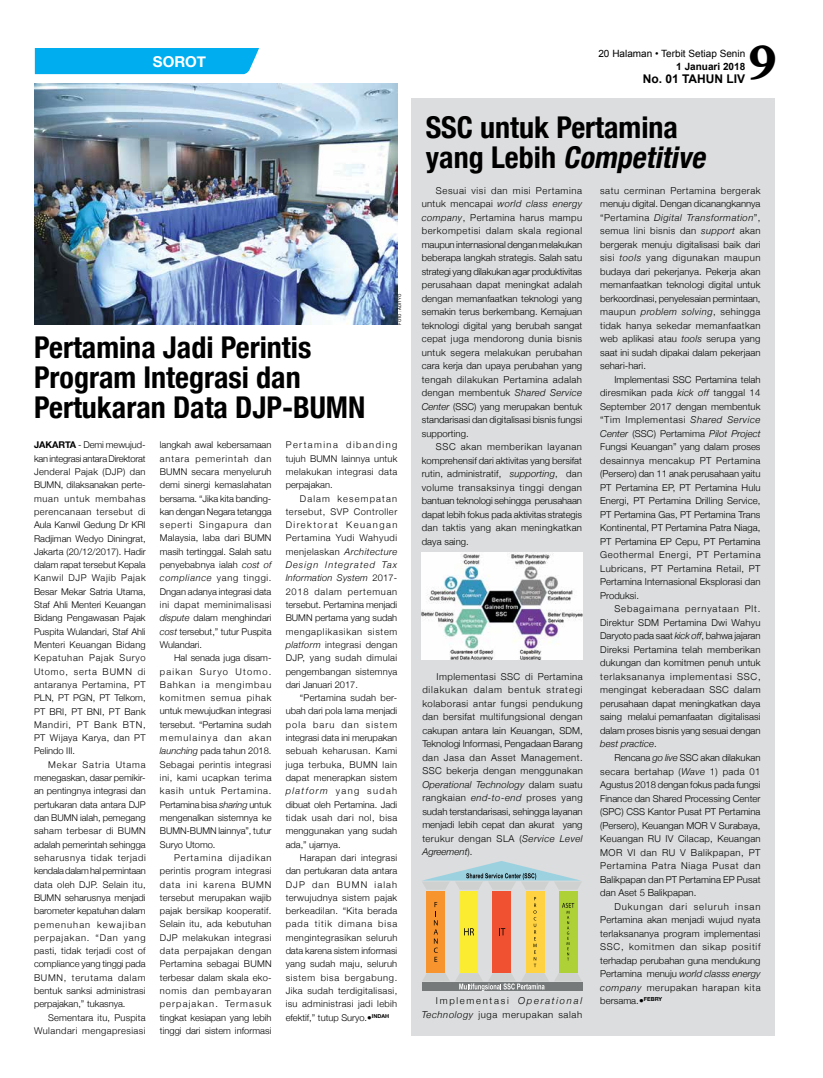
<style>
.page{position:relative;width:823px;height:1078px;background:#fff}
.page>*{position:absolute;margin:0;border:0;box-sizing:border-box;transform-origin:0 0}
.t1{font:700 48px "Myanmar MN";color:#000}
.t2{font:700 condensed 30px/30px "Helvetica Neue";color:#000}
.t3{font:700 15px "Helvetica Neue";color:#fff}
.t4{font:700 12px "Arial";color:#000}
.t5{font:10px "Arial";color:#000}
.t6{font:700 10px "Arial";color:#000}
.t7{font:300 9.5px/13.5px "Helvetica Neue";letter-spacing:.005em;color:#000;text-align:justify}
.t8{font:300 9.5px/13.5px "Helvetica Neue";letter-spacing:.06em;color:#000;text-align:right}
.t9{font:300 9.3px/13.3px "Helvetica Neue";letter-spacing:.02em;color:#000}
.t10{font:300 9.3px/13.3px "Helvetica Neue";color:#000}
.t11{font:300 9.3px/13.3px "Helvetica Neue";letter-spacing:.04em;color:#000;text-align:right}
.t12{font:4.2px "Arial";color:#000}
.s1{font-weight:700}
.s2{font-style:italic}
</style>
<div class="page">
<div style="left:411px;top:98px;width:363px;height:937px;background:#dcddde"></div>
<div style="left:34px;top:48px;width:225px;height:27px;background:#00aeef"></div>
<img style="left:34px;top:83px;width:363px;height:242px">
<div style="left:426px;top:890px;width:19px;height:81px;background:#f7942d"></div>
<div style="left:459px;top:890px;width:19px;height:81px;background:#fbeb31"></div>
<div style="left:492px;top:890px;width:19px;height:81px;background:#f05130"></div>
<div style="left:525px;top:890px;width:19px;height:81px;background:#fed241"></div>
<div style="left:558px;top:890px;width:19px;height:81px;background:#add136"></div>
<div style="left:422px;top:982px;width:159px;height:9px;background:#76797a"></div>
<svg style="left:422px;top:861px;width:159px;height:28px"></svg>
<svg style="left:423px;top:972px;width:158px;height:18px"></svg>
<svg style="left:464px;top:928px;width:9px;height:7px"></svg>
<svg style="left:499px;top:928px;width:6px;height:7px"></svg>
<svg style="left:433px;top:902px;width:4px;height:59px"></svg>
<svg style="left:533px;top:897px;width:3px;height:69px"></svg>
<svg style="left:562px;top:903px;width:12px;height:57px"></svg>
<img style="left:421px;top:552px;width:160px;height:107px">
<h3 class="t3" style="left:153px;top:50px;width:51px">SOROT</h3>
<h1 class="t1" style="left:746px;top:34px;width:32px">9</h1>
<p class="t5" style="left:598px;top:47px;width:148px">20 Halaman • Terbit Setiap Senin</p>
<p class="t6" style="left:676px;top:60px;width:70px">1 Januari 2018</p>
<p class="t4" style="left:642px;top:71px;width:104px">No. 01 TAHUN LIV</p>
<p class="t12" style="left:396px;top:325px;width:32px;rotate:-90deg">foto : adityo</p>
<h2 class="t2" style="left:34px;top:330px;width:333px">Pertamina Jadi Perintis<br>Program Integrasi dan<br>Pertukaran Data DJP-BUMN</h2>
<p class="t9" style="left:34px;top:438px;width:113px"><span class="s1">JAKARTA</span> - Demi mewujud&shy;kan integrasi antara Direktorat<br>Jenderal Pajak (DJP) dan<br>BUMN, dilaksanakan perte&shy;muan untuk membahas perencanaan tersebut di<br>Aula Kanwil Gedung Dr KRI<br>Radjiman Wedyo Diningrat,<br>Jakarta (20/12/2017). Hadir dalam rapat tersebut Kepala<br>Kanwil DJP Wajib Pajak<br>Besar Mekar Satria Utama,<br>Staf Ahli Menteri Keuangan<br>Bidang Pengawasan Pajak<br>Puspita Wulandari, Staf Ahli<br>Menteri Keuangan Bidang<br>Kepatuhan Pajak Suryo<br>Utomo, serta BUMN di antaranya Pertamina, PT<br>PLN, PT PGN, PT Telkom,<br>PT BRI, PT BNI, PT Bank<br>Mandiri, PT Bank BTN,<br>PT Wijaya Karya, dan PT<br>Pelindo III.</p>
<p class="t10" style="left:34px;top:757px;width:113px;text-indent:14px">Mekar Satria Utama menegaskan, dasar pemikir&shy;an pentingnya integrasi dan pertukaran data antara DJP dan BUMN ialah, pemegang saham terbesar di BUMN adalah pemerintah sehingga seharusnya tidak terjadi kendala dalam hal permintaan data oleh DJP. Selain itu,<br>BUMN seharusnya menjadi barometer kepatuhan dalam pemenuhan kewajiban perpajakan. “Dan yang pasti, tidak terjadi cost of compliance yang tinggi pada<br>BUMN, terutama dalam bentuk sanksi administrasi perpajakan,” tukasnya.</p>
<p class="t11" style="left:34px;top:1009px;width:113px">Sementara itu, Puspita<br>Wulandari mengapresiasi</p>
<p class="t9" style="left:285px;top:437px;width:113px;text-align:justify">Pertamina dibanding tujuh BUMN lainnya untuk melakukan integrasi data perpajakan.</p>
<p class="t9" style="left:285px;top:491px;width:113px;text-align:justify;text-indent:14px">Dalam kesempatan tersebut, SVP Controller Direktorat Keuangan Pertamina Yudi Wahyudi menjelaskan <span class="s2">Architecture Design Integrated Tax Information System</span> 2017- 2018 dalam pertemuan tersebut. Pertamina menjadi BUMN pertama yang sudah mengaplikasikan sistem <span class="s2">platform</span> integrasi dengan DJP, yang sudah dimulai pengembangan sistemnya dari Januari 2017.</p>
<p class="t9" style="left:285px;top:690px;width:113px;text-indent:14px">“Pertamina sudah ber&shy;ubah dari pola lama menjadi pola baru dan sistem integrasi data ini merupakan sebuah keharusan. Kami juga terbuka, BUMN lain dapat menerapkan sistem <span class="s2">platform</span> yang sudah dibuat oleh Pertamina. Jadi tidak usah dari nol, bisa menggunakan yang sudah ada,” ujarnya.</p>
<p class="t9" style="left:285px;top:850px;width:113px;text-align:justify;text-indent:14px">Harapan dari integrasi dan pertukaran data antara DJP dan BUMN ialah terwujudnya sistem pajak berkeadilan. “Kita berada pada titik dimana bisa mengintegrasikan seluruh data karena sistem informasi yang sudah maju, seluruh sistem bisa bergabung.<br>Jika sudah terdigitalisasi, isu administrasi jadi lebih efektif,” tutup Suryo.•<sup>INDAH</sup></p>
<p class="t9" style="left:160px;top:437px;width:113px">langkah awal kebersamaan antara pemerintah dan<br>BUMN secara menyeluruh demi sinergi kemaslahatan bersama. “Jika kita banding&shy;kan dengan Negara tetangga seperti Singapura dan<br>Malaysia, laba dari BUMN masih tertinggal. Salah satu penyebabnya ialah <span class="s2">cost of compliance</span> yang tinggi.<br>Dngan adanya integrasi data ini dapat meminimalisasi <span class="s2">dispute</span> dalam menghindari <span class="s2">cost</span> tersebut,” tutur Puspita<br>Wulandari.</p>
<p class="t9" style="left:160px;top:650px;width:113px;text-indent:14px">Hal senada juga disam&shy;paikan Suryo Utomo.<br>Bahkan ia mengimbau komitmen semua pihak untuk mewujudkan integrasi tersebut. “Pertamina sudah memulainya dan akan <span class="s2">launching</span> pada tahun 2018.<br>Sebagai perintis integrasi ini, kami ucapkan terima kasih untuk Pertamina.<br>Pertamina bisa <span class="s2">sharing</span> untuk mengenalkan sistemnya ke<br>BUMN-BUMN lainnya”, tutur<br>Suryo Utomo.</p>
<p class="t9" style="left:160px;top:850px;width:113px;text-indent:14px">Pertamina dijadikan perintis program integrasi data ini karena BUMN tersebut merupakan wajib pajak bersikap kooperatif.<br>Selain itu, ada kebutuhan<br>DJP melakukan integrasi data perpajakan dengan<br>Pertamina sebagai BUMN terbesar dalam skala eko&shy;nomis dan pembayaran perpajakan. Termasuk tingkat kesiapan yang lebih tinggi dari sistem informasi</p>
<h2 class="t2" style="left:425px;top:110px;width:17px">SSC</h2>
<h2 class="t2" style="left:425px;top:110px;width:288px;text-indent:54px">untuk Pertamina<br>y a n g L e b i h <span class="s2">Competitive</span></h2>
<p class="t7" style="left:421px;top:183px;width:162px;text-indent:14px">Sesuai visi dan misi Pertamina untuk mencapai <span class="s2">world class energy company</span>, Pertamina harus mampu berkompetisi dalam skala regional maupun internasional dengan melakukan beberapa langkah strategis. Salah satu strategi yang dilakukan agar produktivitas perusahaan dapat meningkat adalah dengan memanfaatkan teknologi yang semakin terus berkembang. Kemajuan teknologi digital yang berubah sangat cepat juga mendorong dunia bisnis untuk segera melakukan perubahan cara kerja dan upaya perubahan yang tengah dilakukan Pertamina adalah dengan membentuk <span class="s2">Shared Service Center</span> (SSC) yang merupakan bentuk standarisasi dan digitalisasi bisnis fungsi supporting.</p>
<p class="t7" style="left:421px;top:439px;width:162px;text-indent:14px">SSC akan memberikan layanan komprehensif dari aktivitas yang bersifat rutin, administratif, <span class="s2">supporting</span>, dan volume transaksinya tinggi dengan bantuan teknologi sehingga perusahaan dapat lebih fokus pada aktivitas strategis dan taktis yang akan meningkatkan daya saing.</p>
<p class="t7" style="left:600px;top:183px;width:162px">satu cerminan Pertamina bergerak menuju digital. Dengan dicanangkannya “Pertamina <span class="s2">Digital Transformation</span>”, semua lini bisnis dan <span class="s2">support</span> akan bergerak menuju digitalisasi baik dari sisi <span class="s2">tools</span> yang digunakan maupun budaya dari pekerjanya. Pekerja akan memanfaatkan teknologi digital untuk berkoordinasi, penyelesaian permintaan, maupun <span class="s2">problem solving</span>, sehingga tidak hanya sekedar memanfaatkan web aplikasi atau <span class="s2">tools</span> serupa yang saat ini sudah dipakai dalam pekerjaan sehari-hari.</p>
<p class="t7" style="left:600px;top:372px;width:162px;text-indent:14px">Implementasi SSC Pertamina telah diresmikan pada <span class="s2">kick off</span> tanggal 14<br>September 2017 dengan membentuk “Tim Implementasi <span class="s2">Shared Service Center</span> (SSC) Pertamima <span class="s2">Pilot Project </span>Fungsi Keuangan” yang dalam proses desainnya mencakup PT Pertamina (Persero) dan 11 anak perusahaan yaitu PT Pertamina EP, PT Pertamina Hulu Energi, PT Pertamina Drilling Service, PT Pertamina Gas, PT Pertamina Trans Kontinental, PT Pertamina Patra Niaga, PT Pertamina EP Cepu, PT Pertamina Geothermal Energi, PT Pertamina Lubricans, PT Pertamina Retail, PT Pertamina Internasional Eksplorasi dan Produksi.</p>
<p class="t7" style="left:600px;top:601px;width:162px;text-indent:14px">Sebagaimana pernyataan Plt.<br>Direktur SDM Pertamina Dwi Wahyu Daryoto pada saat <span class="s2">kick off</span>, bahwa jajaran Direksi Pertamina telah memberikan dukungan dan komitmen penuh untuk terlaksananya implementasi SSC, mengingat keberadaan SSC dalam perusahaan dapat meningkatkan daya saing melalui pemanfaatan digitalisasi dalam proses bisnis yang sesuai dengan <span class="s2">best practice</span>.</p>
<p class="t7" style="left:600px;top:750px;width:162px;text-indent:14px">Rencana <span class="s2">go live</span> SSC akan dilakukan secara bertahap (<span class="s2">Wave</span> 1) pada 01<br>Agustus 2018 dengan fokus pada fungsi Finance dan Shared Processing Center (SPC) CSS Kantor Pusat PT Pertamina (Persero), Keuangan MOR V Surabaya, Keuangan RU IV Cilacap, Keuangan MOR VI dan RU V Balikpapan, PT Pertamina Patra Niaga Pusat dan Balikpapan dan PT Pertamina EP Pusat dan Aset 5 Balikpapan.</p>
<p class="t7" style="left:600px;top:898px;width:162px;text-indent:14px">Dukungan dari seluruh insan Pertamina akan menjadi wujud nyata terlaksananya program implementasi SSC, komitmen dan sikap positif terhadap perubahan guna mendukung Pertamina menuju <span class="s2">world classs energy company</span> merupakan harapan kita bersama.•<sup>FEBRY</sup></p>
<p class="t7" style="left:422px;top:668px;width:162px;text-indent:14px">Implementasi SSC di Pertamina dilakukan dalam bentuk strategi kolaborasi antar fungsi pendukung dan bersifat multifungsional dengan cakupan antara lain Keuangan, SDM, Teknologi Informasi, Pengadaan Barang dan Jasa dan Asset Management.<br>SSC bekerja dengan menggunakan <span class="s2">Operational Technology</span> dalam suatu rangkaian <span class="s2">end-to-end</span> proses yang sudah terstandarisasi, sehingga layanan menjadi lebih cepat dan akurat yang terukur dengan SLA (<span class="s2">Service Level Agreement</span>).</p>
<p class="t8" style="left:421px;top:993px;width:162px">Implementasi <span class="s2">Operational<br>Technology</span> juga merupakan salah</p>
</div>
